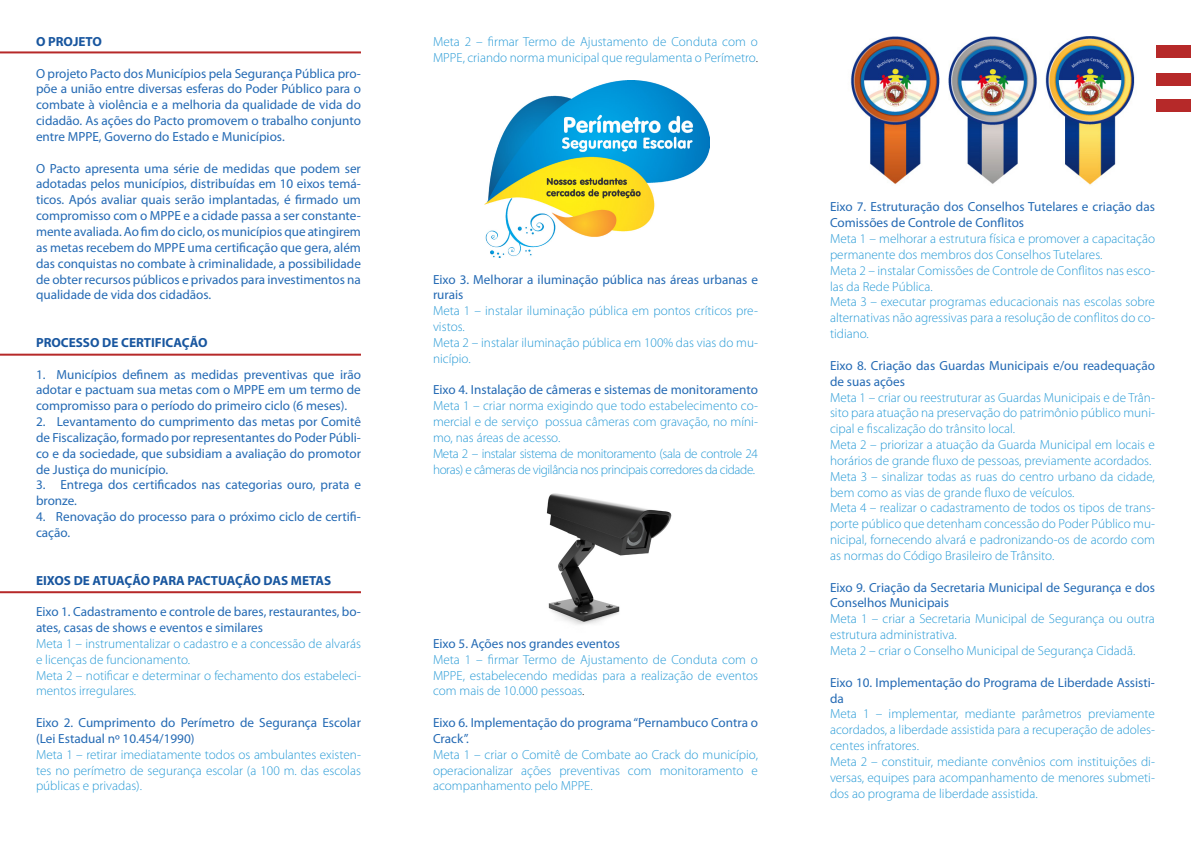
<style>
.page{position:relative;width:1191px;height:842px;background:#fff}
.page>*{position:absolute;margin:0;border:0;box-sizing:border-box;transform-origin:0 0}
.t1{font:300 13.2px/15.8px "Myriad Pro";color:#279ad6}
.t2{font:13.2px/15.8px "Myriad Pro";color:#246ab4}
.t3{font:300 13.2px/15.8px "Myriad Pro";letter-spacing:-.03em;color:#279ad6}
.t4{font:700 13.2px "Myriad Pro";color:#18569f}
.s1{color:#231f20}
</style>
<div class="page">
<div style="left:1148px;top:45px;width:43px;height:12px;background:#b62929"></div>
<div style="left:1148px;top:73px;width:43px;height:12px;background:#b62929"></div>
<div style="left:1148px;top:100px;width:43px;height:12px;background:#b62929"></div>
<img style="left:484px;top:80px;width:225px;height:178px">
<img style="left:546px;top:493px;width:126px;height:132px">
<img style="left:850px;top:36px;width:305px;height:149px">
<hr style="left:0;top:51px;width:361px;height:2px;background:#b62929">
<hr style="left:0;top:354px;width:361px;height:2px;background:#b62929">
<hr style="left:0;top:591px;width:361px;height:2px;background:#b62929">
<p class="t4" style="left:36px;top:33px;width:67px">O PROJETO</p>
<p class="t2" style="left:36px;top:65px;width:326px;text-align:justify">O projeto Pacto dos Municípios pela Segurança Pública pro&shy;põe a união entre diversas esferas do Poder Público para o combate à violência e a melhoria da qualidade de vida do cidadão. As ações do Pacto promovem o trabalho conjunto entre MPPE, Governo do Estado e Municípios.</p>
<p class="t2" style="left:36px;top:160px;width:326px;text-align:justify">O Pacto apresenta uma série de medidas que podem ser adotadas pelos municípios, distribuídas em 10 eixos temá&shy;ticos. Após avaliar quais serão implantadas, é firmado um compromisso com o MPPE e a cidade passa a ser constante&shy;mente avaliada. Ao fim do ciclo, os municípios que atingirem as metas recebem do MPPE uma certificação que gera, além das conquistas no combate à criminalidade, a possibilidade de obter recursos públicos e privados para investimentos na qualidade de vida dos cidadãos.</p>
<p class="t4" style="left:36px;top:334px;width:173px">PROCESSO DE CERTIFICAÇÃO</p>
<p class="t2" style="left:36px;top:366px;width:326px;text-align:justify">1. Municípios definem as medidas preventivas que irão adotar e pactuam sua metas com o MPPE em um termo de compromisso para o período do primeiro ciclo (6 meses).</p>
<p class="t2" style="left:36px;top:414px;width:326px;text-align:justify">2. Levantamento do cumprimento das metas por Comitê de Fiscalização, formado por representantes do Poder Públi&shy;co e da sociedade, que subsidiam a avaliação do promotor de Justiça do município.</p>
<p class="t2" style="left:36px;top:477px;width:326px">3. Entrega dos certificados nas categorias ouro, prata e bronze.</p>
<p class="t2" style="left:36px;top:509px;width:326px">4. Renovação do processo para o próximo ciclo de certifi&shy;cação.</p>
<p class="t4" style="left:36px;top:571px;width:297px">EIXOS DE ATUAÇÃO PARA PACTUAÇÃO DAS METAS</p>
<p class="t2" style="left:36px;top:604px;width:326px">Eixo 1. Cadastramento e controle de bares, restaurantes, bo&shy;ates, casas de shows e eventos e similares</p>
<p class="t1" style="left:36px;top:635px;width:326px">Meta 1 – instrumentalizar o cadastro e a concessão de alvarás e licenças de funcionamento.</p>
<p class="t1" style="left:36px;top:667px;width:326px">Meta 2 – notificar e determinar o fechamento dos estabeleci&shy;mentos irregulares.</p>
<p class="t2" style="left:36px;top:714px;width:326px">Eixo 2. Cumprimento do Perímetro de Segurança Escolar (Lei Estadual nº 10.454/1990)</p>
<p class="t1" style="left:36px;top:746px;width:326px;text-align:justify">Meta 1 – retirar imediatamente todos os ambulantes existen&shy;tes no perímetro de segurança escolar (a 100 m. das escolas públicas e privadas).</p>
<p class="t1" style="left:433px;top:33px;width:326px">Meta 2 – firmar Termo de Ajustamento de Conduta com o<br>MPPE, criando norma municipal que regulamenta o Perímetro<span class="s1">.</span></p>
<p class="t2" style="left:433px;top:271px;width:326px">Eixo 3. Melhorar a iluminação pública nas áreas urbanas e rurais</p>
<p class="t1" style="left:433px;top:303px;width:326px">Meta 1 – instalar iluminação pública em pontos críticos pre&shy;vistos.</p>
<p class="t1" style="left:433px;top:334px;width:326px">Meta 2 – instalar iluminação pública em 100% das vias do mu&shy;nicípio.</p>
<p class="t2" style="left:433px;top:382px;width:326px">Eixo 4. Instalação de câmeras e sistemas de monitoramento</p>
<p class="t1" style="left:433px;top:398px;width:326px;text-align:justify">Meta 1 – criar norma exigindo que todo estabelecimento co&shy;mercial e de serviço possua câmeras com gravação, no míni&shy;mo, nas áreas de acesso.</p>
<p class="t3" style="left:433px;top:445px;width:326px">Meta 2 – instalar sistema de monitoramento (sala de controle 24 horas) e câmeras de vigilância nos principais corredores da cidade.</p>
<p class="t2" style="left:433px;top:635px;width:188px">Eixo 5. Ações nos grandes eventos</p>
<p class="t1" style="left:433px;top:651px;width:326px;text-align:justify">Meta 1 – firmar Termo de Ajustamento de Conduta com o MPPE, estabelecendo medidas para a realização de eventos com mais de 10.000 pessoas<span class="s1">.</span></p>
<p class="t2" style="left:433px;top:714px;width:326px">Eixo 6. Implementação do programa “Pernambuco Contra o<br>Crack”.</p>
<p class="t1" style="left:433px;top:746px;width:326px;text-align:justify">Meta 1 – criar o Comitê de Combate ao Crack do município, operacionalizar ações preventivas com monitoramento e acompanhamento pelo MPPE.</p>
<p class="t2" style="left:830px;top:199px;width:326px">Eixo 7. Estruturação dos Conselhos Tutelares e criação das<br>Comissões de Controle de Conflitos</p>
<p class="t1" style="left:830px;top:231px;width:326px">Meta 1 – melhorar a estrutura física e promover a capacitação permanente dos membros dos Conselhos Tutelares.</p>
<p class="t1" style="left:830px;top:262px;width:326px">Meta 2 – instalar Comissões de Controle de Conflitos nas esco&shy;las da Rede Pública.</p>
<p class="t1" style="left:830px;top:294px;width:326px;text-align:justify">Meta 3 – executar programas educacionais nas escolas sobre alternativas não agressivas para a resolução de conflitos do co&shy;tidiano.</p>
<p class="t2" style="left:830px;top:357px;width:326px">Eixo 8. Criação das Guardas Municipais e/ou readequação de suas ações</p>
<p class="t1" style="left:830px;top:389px;width:326px;text-align:justify">Meta 1 – criar ou reestruturar as Guardas Municipais e de Trân&shy;sito para atuação na preservação do patrimônio público muni&shy;cipal e fiscalização do trânsito local.</p>
<p class="t1" style="left:830px;top:437px;width:326px">Meta 2 – priorizar a atuação da Guarda Municipal em locais e horários de grande fluxo de pessoas, previamente acordados.</p>
<p class="t1" style="left:830px;top:468px;width:326px">Meta 3 – sinalizar todas as ruas do centro urbano da cidade, bem como as vias de grande fluxo de veículos.</p>
<p class="t1" style="left:830px;top:500px;width:326px;text-align:justify">Meta 4 – realizar o cadastramento de todos os tipos de trans&shy;porte público que detenham concessão do Poder Público mu&shy;nicipal, fornecendo alvará e padronizando-os de acordo com as normas do Código Brasileiro de Trânsito.</p>
<p class="t2" style="left:830px;top:579px;width:326px">Eixo 9. Criação da Secretaria Municipal de Segurança e dos<br>Conselhos Municipais</p>
<p class="t1" style="left:830px;top:611px;width:326px">Meta 1 – criar a Secretaria Municipal de Segurança ou outra estrutura administrativa.</p>
<p class="t1" style="left:830px;top:643px;width:307px">Meta 2 – criar o Conselho Municipal de Segurança Cidadã.</p>
<p class="t2" style="left:830px;top:674px;width:326px">Eixo 10. Implementação do Programa de Liberdade Assisti&shy;da</p>
<p class="t1" style="left:830px;top:706px;width:326px;text-align:justify">Meta 1 – implementar, mediante parâmetros previamente acordados, a liberdade assistida para a recuperação de adoles&shy;centes infratores.</p>
<p class="t1" style="left:830px;top:753px;width:326px;text-align:justify">Meta 2 – constituir, mediante convênios com instituições di&shy;versas, equipes para acompanhamento de menores submeti&shy;dos ao programa de liberdade assistida.</p>
</div>
